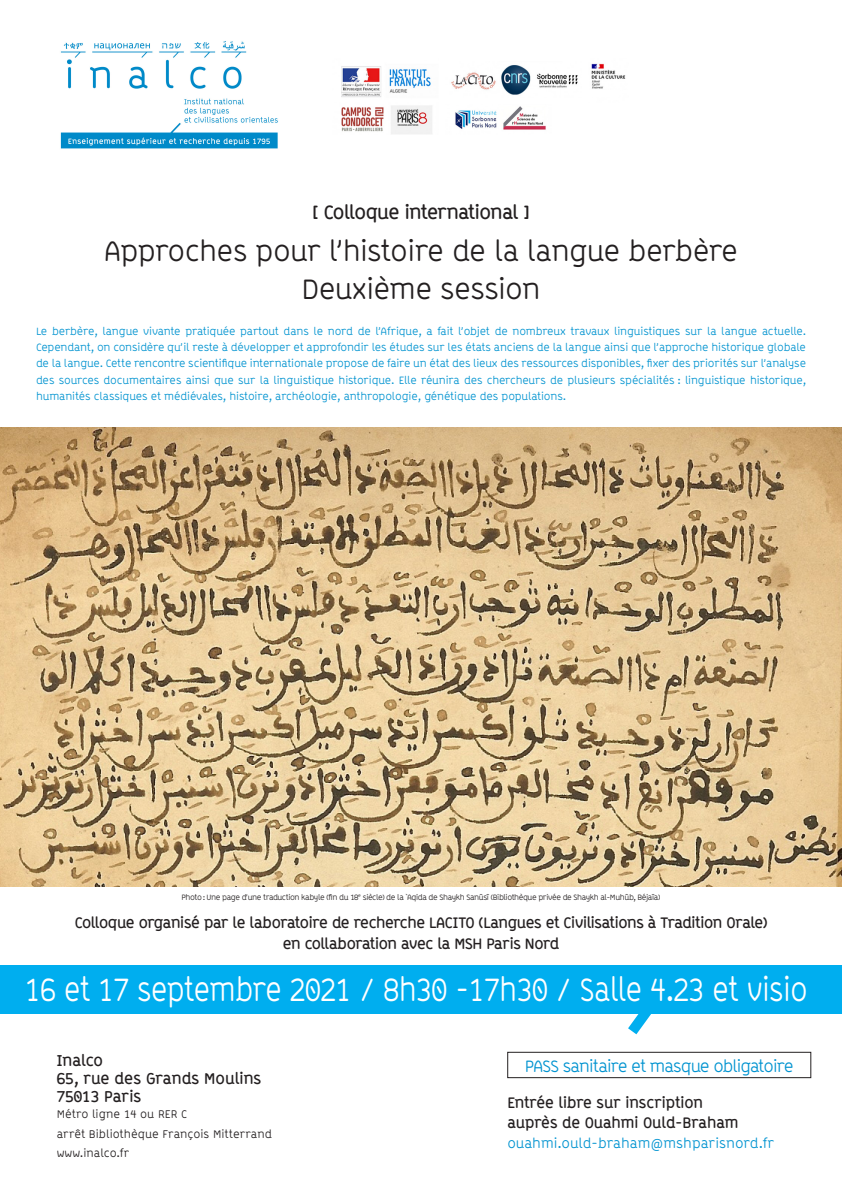
<style>
.page{position:relative;width:842px;height:1191px;background:#fff}
.page>*{position:absolute;margin:0;border:0;box-sizing:border-box;transform-origin:0 0}
.t1{font:33.3px "ABB Line";letter-spacing:-.02em;color:#fff;scale:.87 1}
.t2{font:29px "ABB Line";letter-spacing:-.02em;color:#231f20}
.t3{font:700 19px "ABB Line";letter-spacing:-.025em;color:#231f20}
.t4{font:17px "ABB Line";letter-spacing:-.05em;color:#0093d0}
.t5{font:700 15.5px "ABB Line";letter-spacing:.005em;color:#231f20}
.t6{font:700 15px "ABB Line";letter-spacing:-.02em;color:#231f20}
.t7{font:700 15px "ABB Line";color:#231f20}
.t8{font:14px "ABB Line";color:#0093d0}
.t9{font:11.5px "ABB Line";letter-spacing:.005em;color:#231f20}
.t10{font:11px/16px "ABB Line";letter-spacing:-.01em;color:#0093d0;text-align:justify}
.t11{font:8px "ABB Line";letter-spacing:-.05em;color:#231f20}
</style>
<div class="page">
<img style="left:60px;top:41px;width:218px;height:108px">
<div style="left:0;top:965px;width:842px;height:48px;background:#00aeef"></div>
<svg style="left:628px;top:1013px;width:26px;height:21px"></svg>
<div style="left:507px;top:1052px;width:304px;height:26px;border:1px solid #231f20"></div>
<img style="left:0;top:427px;width:842px;height:460px">
<img style="left:341px;top:66px;width:90px;height:31px">
<img style="left:451px;top:65px;width:127px;height:30px">
<img style="left:591px;top:63px;width:35px;height:26px">
<img style="left:455px;top:106px;width:91px;height:24px">
<img style="left:341px;top:105px;width:91px;height:29px">
<p class="t3" style="left:312px;top:200px;width:219px">[ Colloque international ]</p>
<p class="t2" style="left:104px;top:234px;width:636px">Approches pour l’histoire de la langue berbère</p>
<p class="t2" style="left:301px;top:272px;width:241px">Deuxième session</p>
<p class="t10" style="left:36px;top:324px;width:772px">Le berbère, langue vivante pratiquée partout dans le nord de l’Afrique, a fait l’objet de nombreux travaux linguistiques sur la langue actuelle.<br>Cependant, on considère qu’il reste à développer et approfondir les études sur les états anciens de la langue ainsi que l’approche historique globale de la langue. Cette rencontre scientifique internationale propose de faire un état des lieux des ressources disponibles, fixer des priorités sur l’analyse des sources documentaires ainsi que sur la linguistique historique. Elle réunira des chercheurs de plusieurs spécialités : linguistique historique, humanités classiques et médiévales, histoire, archéologie, anthropologie, génétique des populations.</p>
<p class="t11" style="left:182px;top:892px;width:480px">Photo : Une page d’une traduction kabyle (fin du 18<sup>e</sup> siècle) de la `Aqida de Shaykh Sanûsî (Bibliothèque privée de Shaykh al-Muhûb, Béjaîa)</p>
<p class="t6" style="left:75px;top:913px;width:694px">Colloque organisé par le laboratoire de recherche LACITO (Langues et Civilisations à Tradition Orale)</p>
<p class="t6" style="left:283px;top:934px;width:278px">en collaboration avec la MSH Paris Nord</p>
<p class="t1" style="left:25px;top:970px;width:902px">16 et 17 septembre 2021 / 8h30 -17h30 / Salle 4.23 et visio</p>
<p class="t5" style="left:57px;top:1051px;width:48px">Inalco</p>
<p class="t5" style="left:57px;top:1069px;width:206px">65, rue des Grands Moulins</p>
<p class="t5" style="left:57px;top:1087px;width:86px">75013 Paris</p>
<p class="t9" style="left:57px;top:1107px;width:132px">Métro ligne 14 ou RER C</p>
<p class="t9" style="left:57px;top:1127px;width:217px">arrêt Bibliothèque François Mitterrand</p>
<p class="t9" style="left:57px;top:1146px;width:74px">www.inalco.fr</p>
<p class="t4" style="left:525px;top:1056px;width:270px">PASS sanitaire et masque obligatoire</p>
<p class="t7" style="left:507px;top:1093px;width:197px">Entrée libre sur inscription</p>
<p class="t7" style="left:507px;top:1114px;width:233px">auprès de Ouahmi Ould-Braham</p>
<p class="t8" style="left:507px;top:1135px;width:268px">ouahmi.ould-braham@mshparisnord.fr</p>
</div>
